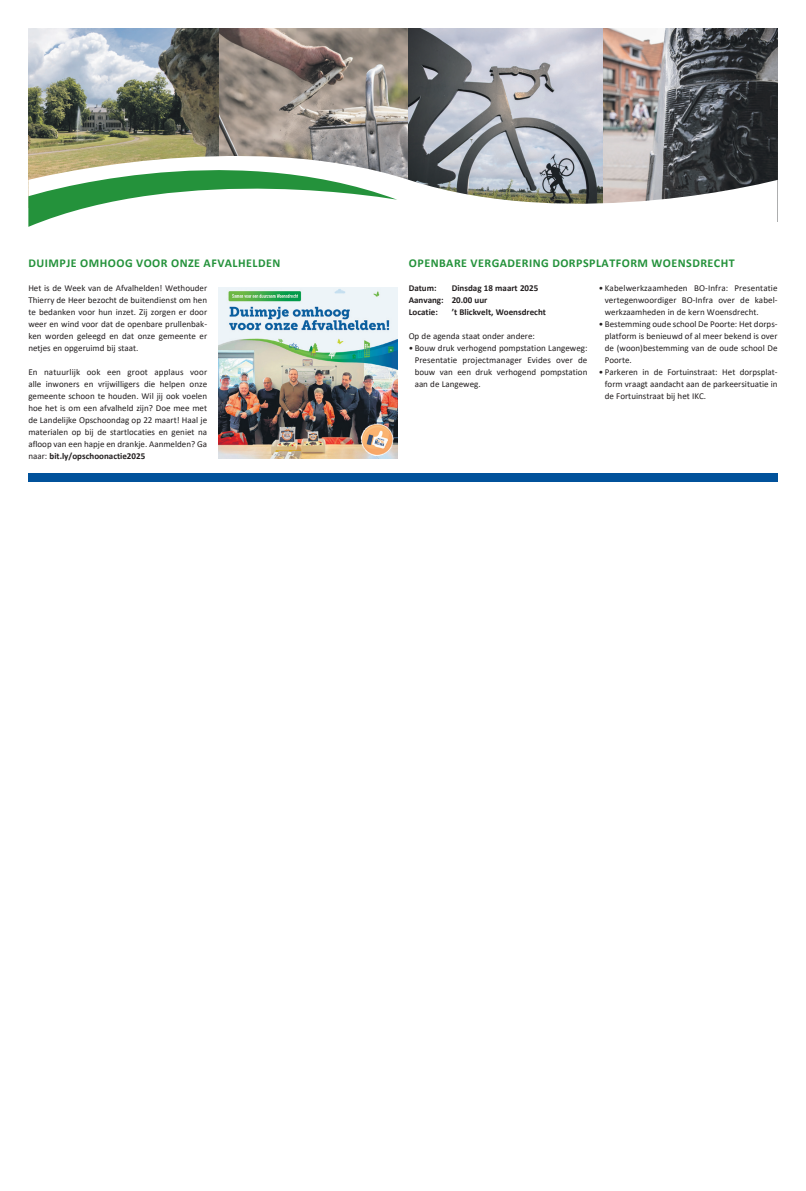
<style>
.page{position:relative;width:806px;height:1191px;background:#fff}
.page>*{position:absolute;margin:0;border:0;box-sizing:border-box;transform-origin:0 0}
.t1{font:700 12px "Calibri";letter-spacing:.04em;color:#24923b}
.t2{font:9px/12px "Calibri";color:#231f20;text-align:justify}
.t3{font:700 9px/12px "Calibri";color:#231f20}
.s1{font-weight:700}
</style>
<div class="page">
<img style="left:218px;top:28px;width:190px;height:98px">
<img style="left:601px;top:28px;width:176px;height:98px">
<img style="left:408px;top:28px;width:193px;height:98px">
<img style="left:28px;top:28px;width:190px;height:98px">
<svg style="left:28px;top:126px;width:749px;height:78px;background:#888a8c"></svg>
<svg style="left:28px;top:135px;width:369px;height:92px"></svg>
<div style="left:28px;top:473px;width:749px;height:9px;background:#01529b"></div>
<img style="left:218px;top:287px;width:179px;height:171px">
<h1 class="t1" style="left:29px;top:254px;width:253px">DUIMPJE OMHOOG VOOR ONZE AFVALHELDEN</h1>
<p class="t2" style="left:28px;top:282px;width:180px">Het is de Week van de Afvalhelden! Wethouder Thierry de Heer bezocht de buitendienst om hen te bedanken voor hun inzet. Zij zorgen er door weer en wind voor dat de openbare prullenbak&shy;ken worden geleegd en dat onze gemeente er netjes en opgeruimd bij staat.</p>
<p class="t2" style="left:28px;top:366px;width:180px">En natuurlijk ook een groot applaus voor alle inwoners en vrijwilligers die helpen onze gemeente schoon te houden. Wil jij ook voelen hoe het is om een afvalheld zijn? Doe mee met de Landelijke Opschoondag op 22 maart! Haal je materialen op bij de startlocaties en geniet na afloop van een hapje en drankje. Aanmelden? Ga naar: <span class="s1">bit.ly/opschoonactie2025</span></p>
<h1 class="t1" style="left:408px;top:254px;width:327px">OPENBARE VERGADERING DORPSPLATFORM WOENSDRECHT</h1>
<p class="t3" style="left:408px;top:282px;width:29px">Datum:</p>
<p class="t2" style="left:604px;top:282px;width:174px;text-indent:-6px">• Kabelwerkzaamheden BO-Infra: Presentatie vertegenwoordiger BO-Infra over de kabel&shy;werkzaamheden in de kern Woensdrecht.</p>
<p class="t2" style="left:604px;top:318px;width:174px;text-indent:-6px">• Bestemming oude school De Poorte: Het dorps&shy;platform is benieuwd of al meer bekend is over de (woon)bestemming van de oude school De Poorte.</p>
<p class="t2" style="left:604px;top:366px;width:174px;text-indent:-6px">• Parkeren in de Fortuinstraat: Het dorpsplat&shy;form vraagt aandacht aan de parkeersituatie in de Fortuinstraat bij het IKC.</p>
<p class="t3" style="left:408px;top:282px;width:131px;text-indent:43px">Dinsdag 18 maart 2025<br>Aanvang: 20.00 uur<br>Locatie:</p>
<p class="t3" style="left:451px;top:306px;width:96px">’t Blickvelt, Woensdrecht</p>
<p class="t2" style="left:408px;top:330px;width:128px">Op de agenda staat onder andere:</p>
<p class="t2" style="left:414px;top:342px;width:174px;text-indent:-6px">• Bouw druk verhogend pompstation Langeweg:<br>Presentatie projectmanager Evides over de bouw van een druk verhogend pompstation aan de Langeweg.</p>
</div>
